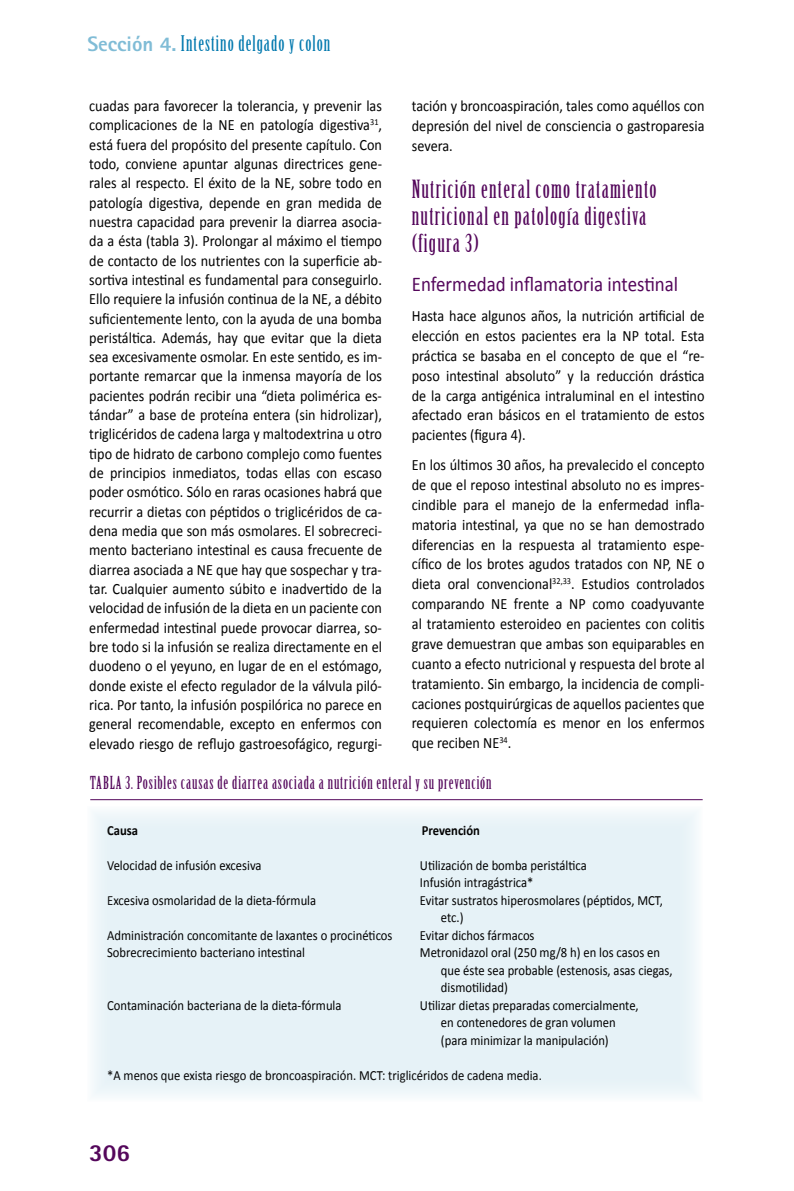
<style>
.page{position:relative;width:794px;height:1191px;background:#fff}
.page>*{position:absolute;margin:0;border:0;box-sizing:border-box;transform-origin:0 0}
.t1{font:24.5px/27.3px "Birch Std";letter-spacing:.05em;color:#54075b}
.t2{font:800 24.5px "Rotis Sans Serif";color:#54075b}
.t3{font:21px "Calibri";color:#54075b;scale:.9 1}
.t4{font:21px "Birch Std";letter-spacing:.05em;color:#0078ae}
.t5{font:17.5px "Birch Std";letter-spacing:.05em;color:#54075b}
.t6{font:15.75px/19.2px "Calibri";color:#000;text-align:justify;scale:.9 1}
.t7{font:14px/17.5px "Calibri";color:#000;scale:.9 1}
.t8{font:700 14px "Calibri";color:#000;scale:.9 1}
.s1{font-family:"Rotis Sans Serif";font-weight:800;color:#80bcd6}
</style>
<div class="page">
<div style="left:87px;top:806px;width:615px;height:295px;background:#e6f2f7"></div>
<hr style="left:90px;top:799px;width:612px;height:1px;background:#54075b">
<h2 class="t4" style="left:87px;top:32px;width:244px"><span class="s1">Sección 4.</span> Intestino delgado y colon</h2>
<p class="t6" style="left:89px;top:96px;width:327px">cuadas para favorecer la tolerancia, y prevenir las complicaciones de la NE en patología digestiva<sup>31</sup>, está fuera del propósito del presente capítulo. Con todo, conviene apuntar algunas directrices gene&shy;rales al respecto. El éxito de la NE, sobre todo en patología digestiva, depende en gran medida de nuestra capacidad para prevenir la diarrea asocia&shy;da a ésta (tabla 3). Prolongar al máximo el tiempo de contacto de los nutrientes con la superficie ab&shy;sortiva intestinal es fundamental para conseguirlo.<br>Ello requiere la infusión continua de la NE, a débito suficientemente lento, con la ayuda de una bomba peristáltica. Además, hay que evitar que la dieta sea excesivamente osmolar. En este sentido, es im&shy;portante remarcar que la inmensa mayoría de los pacientes podrán recibir una “dieta polimérica es&shy;tándar” a base de proteína entera (sin hidrolizar), triglicéridos de cadena larga y maltodextrina u otro tipo de hidrato de carbono complejo como fuentes de principios inmediatos, todas ellas con escaso poder osmótico. Sólo en raras ocasiones habrá que recurrir a dietas con péptidos o triglicéridos de ca&shy;dena media que son más osmolares. El sobrecreci&shy;mento bacteriano intestinal es causa frecuente de diarrea asociada a NE que hay que sospechar y tra&shy;tar. Cualquier aumento súbito e inadvertido de la velocidad de infusión de la dieta en un paciente con enfermedad intestinal puede provocar diarrea, so&shy;bre todo si la infusión se realiza directamente en el duodeno o el yeyuno, en lugar de en el estómago, donde existe el efecto regulador de la válvula piló&shy;rica. Por tanto, la infusión pospilórica no parece en general recomendable, excepto en enfermos con elevado riesgo de reflujo gastroesofágico, regurgi-</p>
<p class="t6" style="left:412px;top:96px;width:327px;line-height:19.8px">tación y broncoaspiración, tales como aquéllos con depresión del nivel de consciencia o gastroparesia severa.</p>
<h1 class="t1" style="left:412px;top:176px;width:246px">Nutrición enteral como tratamiento nutricional en patología digestiva (figura 3)</h1>
<h2 class="t3" style="left:412px;top:271px;width:297px">Enfermedad inflamatoria intestinal</h2>
<p class="t6" style="left:412px;top:306px;width:327px;line-height:19.8px">Hasta hace algunos años, la nutrición artificial de elección en estos pacientes era la NP total. Esta práctica se basaba en el concepto de que el “re&shy;poso intestinal absoluto” y la reducción drástica de la carga antigénica intraluminal en el intestino afectado eran básicos en el tratamiento de estos pacientes (figura 4).</p>
<p class="t6" style="left:412px;top:455px;width:327px;line-height:19.9px">En los últimos 30 años, ha prevalecido el concepto de que el reposo intestinal absoluto no es impres&shy;cindible para el manejo de la enfermedad infla&shy;matoria intestinal, ya que no se han demostrado diferencias en la respuesta al tratamiento espe&shy;cífico de los brotes agudos tratados con NP, NE o dieta oral convencional<sup>32,33</sup>. Estudios controlados comparando NE frente a NP como coadyuvante al tratamiento esteroideo en pacientes con colitis grave demuestran que ambas son equiparables en cuanto a efecto nutricional y respuesta del brote al tratamiento. Sin embargo, la incidencia de compli&shy;caciones postquirúrgicas de aquellos pacientes que requieren colectomía es menor en los enfermos que reciben NE<sup>34</sup>.</p>
<p class="t5" style="left:90px;top:773px;width:403px">TABLA 3. Posibles causas de diarrea asociada a nutrición enteral y su prevención</p>
<p class="t8" style="left:107px;top:821px;width:36px">Causa</p>
<p class="t8" style="left:422px;top:821px;width:66px">Prevención</p>
<p class="t7" style="left:107px;top:856px;width:173px">Velocidad de infusión excesiva</p>
<p class="t7" style="left:420px;top:856px;width:187px">Utilización de bomba peristáltica<br>Infusión intragástrica*</p>
<p class="t7" style="left:107px;top:891px;width:234px">Excesiva osmolaridad de la dieta-fórmula</p>
<p class="t7" style="left:441px;top:891px;width:248px;text-indent:-21px">Evitar sustratos hiperosmolares (péptidos, MCT, etc.)</p>
<p class="t7" style="left:107px;top:926px;width:318px">Administración concomitante de laxantes o procinéticos</p>
<p class="t7" style="left:420px;top:926px;width:129px">Evitar dichos fármacos</p>
<p class="t7" style="left:107px;top:944px;width:221px">Sobrecrecimiento bacteriano intestinal</p>
<p class="t7" style="left:441px;top:944px;width:259px;text-indent:-21px">Metronidazol oral (250 mg/8 h) en los casos en que éste sea probable (estenosis, asas ciegas, dismotilidad)</p>
<p class="t7" style="left:107px;top:996px;width:262px">Contaminación bacteriana de la dieta-fórmula</p>
<p class="t7" style="left:441px;top:996px;width:221px;text-indent:-21px">Utilizar dietas preparadas comercialmente, en contenedores de gran volumen (para minimizar la manipulación)</p>
<p class="t7" style="left:107px;top:1066px;width:484px">*A menos que exista riesgo de broncoaspiración. MCT: triglicéridos de cadena media.</p>
<h1 class="t2" style="left:89px;top:1136px;width:42px">306</h1>
</div>
